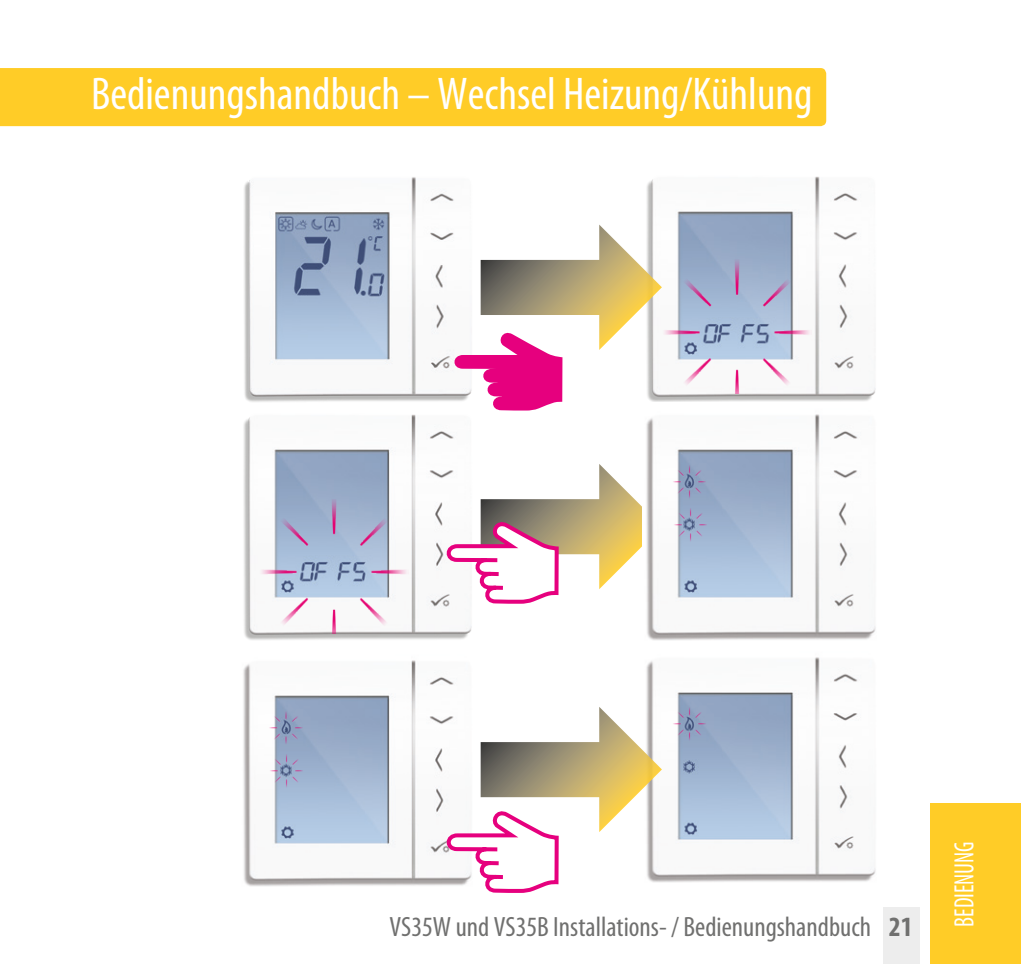
<style>
.page{position:relative;width:1021px;height:964px;background:#fff}
.page>*{position:absolute;margin:0;border:0;box-sizing:border-box;transform-origin:0 0}
.t1{font:condensed 46px "Myriad Pro";color:#fff}
.t2{font:condensed 28px "Myriad Pro";color:#70706f}
.t3{font:condensed 28px "Myriad Pro";color:#fff;scale:.85 1}
.s1{font-weight:700}
</style>
<div class="page">
<img style="left:243px;top:660px;width:211px;height:226px">
<img style="left:252px;top:693px;width:68px;height:43px">
<img style="left:252px;top:736px;width:68px;height:68px">
<div style="left:0;top:68px;width:826px;height:58px;background:#ffcc27"></div>
<img style="left:244px;top:177px;width:210px;height:225px">
<img style="left:243px;top:414px;width:229px;height:226px">
<img style="left:646px;top:176px;width:230px;height:226px">
<img style="left:646px;top:657px;width:230px;height:225px">
<svg style="left:446px;top:464px;width:196px;height:140px"></svg>
<svg style="left:446px;top:707px;width:216px;height:186px"></svg>
<img style="left:259px;top:499px;width:150px;height:134px">
<svg style="left:454px;top:225px;width:208px;height:186px"></svg>
<img style="left:662px;top:259px;width:149px;height:134px">
<img style="left:642px;top:406px;width:234px;height:234px">
<img style="left:655px;top:447px;width:68px;height:68px">
<img style="left:656px;top:490px;width:68px;height:69px">
<img style="left:655px;top:689px;width:69px;height:68px">
<div style="left:883px;top:907px;width:36px;height:57px;background:#ededed"></div>
<div style="left:930px;top:803px;width:90px;height:161px;background:#ffcc27"></div>
<p class="t1" style="left:91px;top:66px;width:722px">Bedienungshandbuch – Wechsel Heizung/Kühlung</p>
<p class="t2" style="left:389px;top:910px;width:524px">VS35W und VS35B Installations- / Bedienungshandbuch <span class="s1">21</span></p>
<p class="t3" style="left:947px;top:926px;width:102px;rotate:-90deg">BEDIENUNG</p>
</div>
